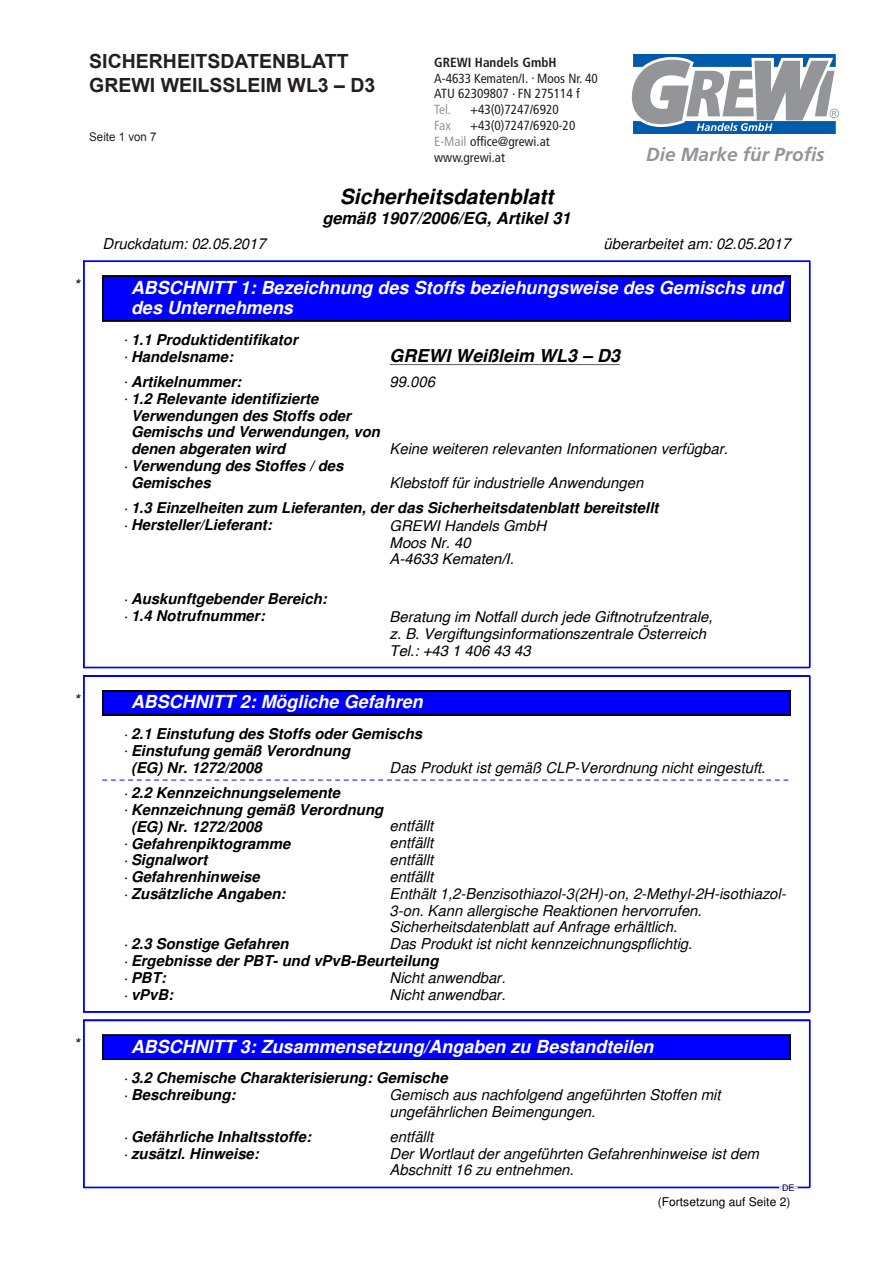
<style>
.page{position:relative;width:893px;height:1263px;background:#fff}
.page>*{position:absolute;margin:0;border:0;box-sizing:border-box;transform-origin:0 0}
.t1{font:italic 700 21px "Helvetica";color:#000}
.t2{font:700 19.5px/23.4px "Arial";color:#231f20}
.t3{font:italic 700 18.9px "Frutiger";color:#939598}
.t4{font:italic 700 18px/20.5px "Helvetica";color:#fff}
.t5{font:italic 700 18px "Helvetica";color:#000}
.t6{font:italic 700 16.5px "Helvetica";color:#000}
.t7{font:italic 14.85px/16.6px "Helvetica";color:#000}
.t8{font:italic 700 14.85px/17px "Helvetica";color:#000}
.t9{font:condensed 13.2px/15.9px "Frutiger";color:#231f20}
.t10{font:700 condensed 13.2px "Frutiger";color:#231f20}
.t11{font:condensed 13.2px "Frutiger";letter-spacing:-.02em;color:#939598}
.t12{font:12px "Helvetica";letter-spacing:-.005em;color:#000}
.t13{font:12px "Arial";color:#231f20;scale:.96 1}
.t14{font:9px "Helvetica";color:#000}
.s1{color:#939598}
.s2{font-weight:400}
.s3{font-weight:700}
</style>
<div class="page">
<div style="left:103px;top:276px;width:687px;height:45px;background:#00f"></div>
<hr style="left:103px;top:276px;width:687px;height:1px;background:#000">
<hr style="left:103px;top:321px;width:687px;height:1px;background:#000">
<hr style="left:102px;top:276px;width:1px;height:45px;background:#000">
<hr style="left:790px;top:276px;width:1px;height:45px;background:#000">
<hr style="left:390px;top:364px;width:229px;height:1px;background:#000">
<hr style="left:84px;top:261px;width:725px;height:1px;background:#00f">
<hr style="left:84px;top:667px;width:725px;height:1px;background:#00f">
<hr style="left:83px;top:261px;width:1px;height:406px;background:#00f">
<hr style="left:809px;top:261px;width:1px;height:406px;background:#00f">
<hr style="left:84px;top:261px;width:1px;height:406px;background:#00f">
<hr style="left:810px;top:261px;width:1px;height:406px;background:#00f">
<div style="left:103px;top:691px;width:687px;height:24px;background:#00f"></div>
<hr style="left:103px;top:690px;width:687px;height:1px;background:#000">
<hr style="left:103px;top:715px;width:687px;height:1px;background:#000">
<svg style="left:102px;top:691px;width:1px;height:24px"></svg>
<svg style="left:790px;top:691px;width:1px;height:24px"></svg>
<svg style="left:103px;top:780px;width:686px;height:1px"></svg>
<hr style="left:84px;top:675px;width:725px;height:1px;background:#00f">
<hr style="left:84px;top:676px;width:725px;height:1px;background:#00f">
<hr style="left:84px;top:1011px;width:725px;height:1px;background:#00f">
<hr style="left:84px;top:1012px;width:725px;height:1px;background:#00f">
<hr style="left:83px;top:676px;width:1px;height:336px;background:#00f">
<hr style="left:809px;top:676px;width:1px;height:336px;background:#00f">
<hr style="left:84px;top:676px;width:1px;height:336px;background:#00f">
<hr style="left:810px;top:676px;width:1px;height:336px;background:#00f">
<div style="left:103px;top:1035px;width:687px;height:24px;background:#00f"></div>
<hr style="left:103px;top:1035px;width:687px;height:1px;background:#000">
<hr style="left:103px;top:1059px;width:687px;height:1px;background:#000">
<svg style="left:102px;top:1035px;width:1px;height:25px"></svg>
<svg style="left:790px;top:1035px;width:1px;height:25px"></svg>
<hr style="left:84px;top:1020px;width:725px;height:1px;background:#00f">
<hr style="left:84px;top:1187px;width:725px;height:1px;background:#00f">
<svg style="left:780px;top:1187px;width:17px;height:1px"></svg>
<hr style="left:83px;top:1020px;width:1px;height:167px;background:#00f">
<hr style="left:809px;top:1020px;width:1px;height:167px;background:#00f">
<hr style="left:84px;top:1020px;width:1px;height:167px;background:#00f">
<hr style="left:810px;top:1020px;width:1px;height:167px;background:#00f">
<svg style="left:632px;top:54px;width:207px;height:80px"></svg>
<h2 class="t2" style="left:89px;top:50px;width:288px">SICHERHEITSDATENBLATT<br>GREWI WEILSSLEIM WL3 – D3</h2>
<p class="t13" style="left:89px;top:128px;width:72px">Seite 1 von 7</p>
<p class="t10" style="left:434px;top:54px;width:124px">GREWI Handels GmbH</p>
<p class="t9" style="left:434px;top:70px;width:165px">A-4633 Kematen/I. . Moos Nr. 40<br>ATU 62309807 . FN 275114 f</p>
<p class="t11" style="left:434px;top:102px;width:18px">Tel.</p>
<p class="t9" style="left:470px;top:102px;width:90px">+43(0)7247/6920</p>
<p class="t11" style="left:434px;top:118px;width:18px">Fax</p>
<p class="t9" style="left:434px;top:118px;width:143px;text-indent:36px">+43(0)7247/6920-20<br><span class="s1">E-Mail</span> office@grewi.at www.grewi.at</p>
<h1 class="t1" style="left:340px;top:185px;width:215px">Sicherheitsdatenblatt</h1>
<p class="t6" style="left:322px;top:209px;width:250px">gemäß 1907/2006/EG, Artikel 31</p>
<p class="t3" style="left:646px;top:143px;width:180px">Die Marke für Profis</p>
<p class="t7" style="left:103px;top:236px;width:165px">Druckdatum: 02.05.2017</p>
<p class="t7" style="left:603px;top:236px;width:188px">überarbeitet am: 02.05.2017</p>
<p class="t7" style="left:74px;top:277px;width:7px">*</p>
<p class="t4" style="left:131px;top:277px;width:653px">ABSCHNITT 1: Bezeichnung des Stoffs beziehungsweise des Gemischs und des Unternehmens</p>
<p class="t8" style="left:123px;top:331px;width:177px"><span class="s2">·</span> 1.1 Produktidentifikator <span class="s2">·</span> Handelsname:</p>
<p class="t5" style="left:390px;top:341px;width:232px">GREWI Weißleim WL3 – D3</p>
<p class="t8" style="left:123px;top:373px;width:121px"><span class="s2">·</span> Artikelnummer:</p>
<p class="t7" style="left:390px;top:373px;width:47px">99.006</p>
<p class="t8" style="left:131px;top:390px;width:250px;text-indent:-8px"><span class="s2">·</span> 1.2 Relevante identifizierte<br>Verwendungen des Stoffs oder<br>Gemischs und Verwendungen, von denen abgeraten wird</p>
<p class="t7" style="left:390px;top:441px;width:340px">Keine weiteren relevanten Informationen verfügbar.</p>
<p class="t8" style="left:131px;top:457px;width:214px;text-indent:-8px"><span class="s2">·</span> Verwendung des Stoffes / des<br>Gemisches</p>
<p class="t8" style="left:123px;top:470px;width:537px;line-height:25.3px;text-indent:267px"><span class="s2">Klebstoff für industrielle Anwendungen<br>·</span> 1.3 Einzelheiten zum Lieferanten, der das Sicherheitsdatenblatt bereitstellt</p>
<p class="t8" style="left:123px;top:516px;width:151px"><span class="s2">·</span> Hersteller/Lieferant:</p>
<p class="t7" style="left:390px;top:518px;width:158px">GREWI Handels GmbH<br>Moos Nr. 40<br>A-4633 Kematen/I.</p>
<p class="t8" style="left:123px;top:590px;width:206px"><span class="s2">·</span> Auskunftgebender Bereich: <span class="s2">·</span> 1.4 Notrufnummer:</p>
<p class="t7" style="left:390px;top:609px;width:325px">Beratung im Notfall durch jede Giftnotrufzentrale, z. B. Vergiftungsinformationszentrale Österreich<br>Tel.: +43 1 406 43 43</p>
<p class="t7" style="left:74px;top:691px;width:7px">*</p>
<p class="t4" style="left:131px;top:692px;width:293px">ABSCHNITT 2: Mögliche Gefahren</p>
<p class="t8" style="left:123px;top:725px;width:301px"><span class="s2">·</span> 2.1 Einstufung des Stoffs oder Gemischs</p>
<p class="t8" style="left:123px;top:742px;width:229px"><span class="s2">·</span> Einstufung gemäß Verordnung</p>
<p class="t8" style="left:131px;top:759px;width:133px">(EG) Nr. 1272/2008</p>
<p class="t7" style="left:390px;top:759px;width:377px">Das Produkt ist gemäß CLP-Verordnung nicht eingestuft.</p>
<p class="t8" style="left:123px;top:784px;width:219px"><span class="s2">·</span> 2.2 Kennzeichnungselemente</p>
<p class="t8" style="left:123px;top:801px;width:262px"><span class="s2">·</span> Kennzeichnung gemäß Verordnung</p>
<p class="t8" style="left:131px;top:818px;width:133px">(EG) Nr. 1272/2008</p>
<p class="t7" style="left:390px;top:818px;width:45px">entfällt</p>
<p class="t8" style="left:123px;top:835px;width:169px"><span class="s2">·</span> Gefahrenpiktogramme</p>
<p class="t7" style="left:390px;top:835px;width:45px">entfällt</p>
<p class="t8" style="left:123px;top:852px;width:86px"><span class="s2">·</span> Signalwort</p>
<p class="t7" style="left:390px;top:852px;width:45px">entfällt</p>
<p class="t8" style="left:123px;top:868px;width:138px"><span class="s2">·</span> Gefahrenhinweise</p>
<p class="t7" style="left:390px;top:868px;width:45px">entfällt</p>
<p class="t8" style="left:123px;top:885px;width:165px"><span class="s2">·</span> Zusätzliche Angaben:</p>
<p class="t7" style="left:390px;top:885px;width:398px">Enthält 1,2-Benzisothiazol-3(2H)-on, 2-Methyl-2H-isothiazol-<br>3-on. Kann allergische Reaktionen hervorrufen.<br>Sicherheitsdatenblatt auf Anfrage erhältlich.</p>
<p class="t8" style="left:123px;top:936px;width:167px"><span class="s2">·</span> 2.3 Sonstige Gefahren</p>
<p class="t7" style="left:123px;top:935px;width:571px;text-indent:267px">Das Produkt ist nicht kennzeichnungspflichtig. · <span class="s3">Ergebnisse der PBT- und vPvB-Beurteilung<br></span>· <span class="s3">PBT:</span></p>
<p class="t7" style="left:390px;top:969px;width:117px">Nicht anwendbar.</p>
<p class="t8" style="left:123px;top:986px;width:53px"><span class="s2">·</span> vPvB:</p>
<p class="t7" style="left:390px;top:986px;width:117px">Nicht anwendbar.</p>
<p class="t7" style="left:74px;top:1036px;width:7px">*</p>
<p class="t4" style="left:131px;top:1036px;width:524px">ABSCHNITT 3: Zusammensetzung/Angaben zu Bestandteilen</p>
<p class="t8" style="left:123px;top:1070px;width:326px"><span class="s2">·</span> 3.2 Chemische Charakterisierung: Gemische <span class="s2">·</span> Beschreibung:</p>
<p class="t7" style="left:390px;top:1086px;width:332px">Gemisch aus nachfolgend angeführten Stoffen mit ungefährlichen Beimengungen.</p>
<p class="t8" style="left:123px;top:1128px;width:191px"><span class="s2">·</span> Gefährliche Inhaltsstoffe:</p>
<p class="t7" style="left:390px;top:1128px;width:45px">entfällt</p>
<p class="t8" style="left:123px;top:1145px;width:138px"><span class="s2">·</span> zusätzl. Hinweise:</p>
<p class="t7" style="left:390px;top:1145px;width:371px">Der Wortlaut der angeführten Gefahrenhinweise ist dem<br>Abschnitt 16 zu entnehmen.</p>
<p class="t14" style="left:782px;top:1184px;width:14px">DE</p>
<p class="t12" style="left:658px;top:1197px;width:134px">(Fortsetzung auf Seite 2)</p>
</div>
